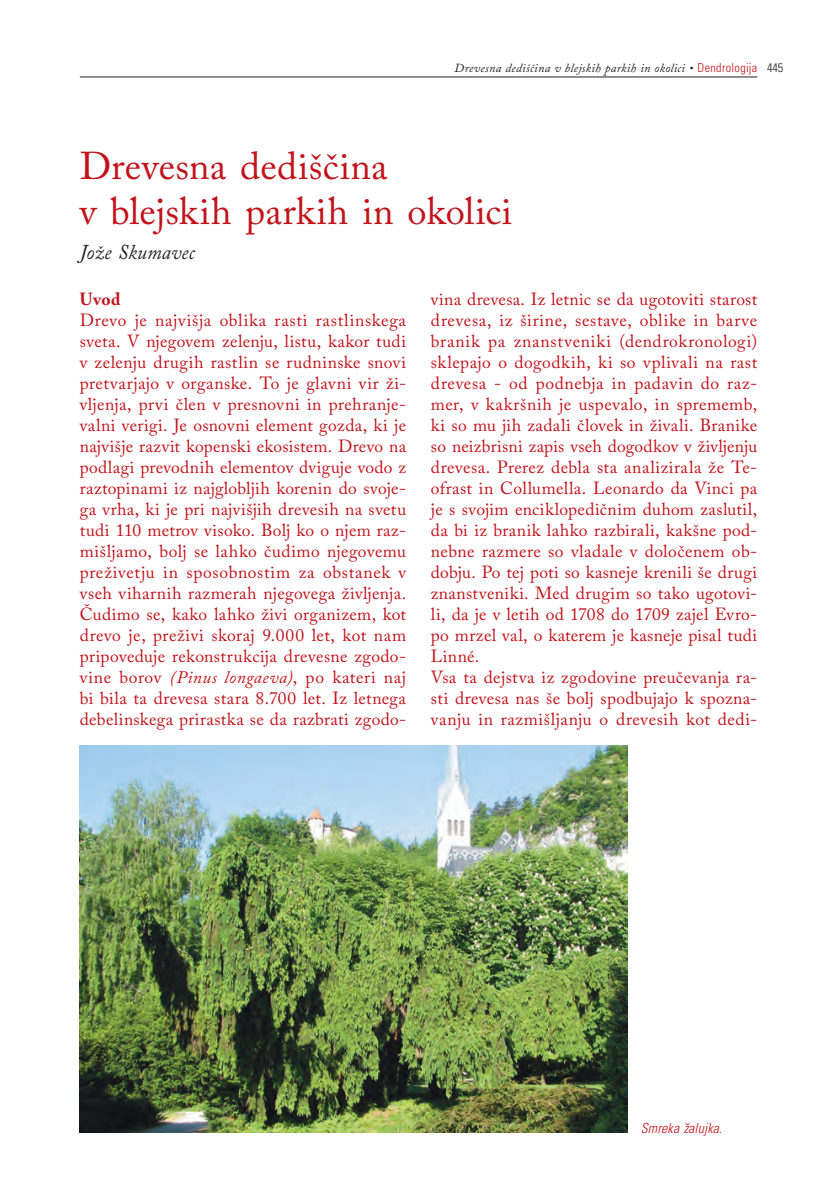
<style>
.page{position:relative;width:833px;height:1193px;background:#fff}
.page>*{position:absolute;margin:0;border:0;box-sizing:border-box;transform-origin:0 0}
.t1{font:38.5px/45.5px "Adobe Caslon Pro";letter-spacing:.005em;color:#c2121a}
.t2{font:italic 21px "Adobe Caslon Pro";letter-spacing:.01em;color:#231f20;scale:.95 1}
.t3{font:17.5px/21px "Adobe Caslon Pro";letter-spacing:.025em;color:#c2121a;text-align:justify}
.t4{font:700 17.5px "Adobe Caslon Pro";color:#c2121a}
.t5{font:italic 300 condensed 14px "Univers";letter-spacing:.01em;color:#c2121a}
.t6{font:italic 12.25px "Adobe Caslon Pro";letter-spacing:.025em;color:#231f20}
.s1{font-family:"Univers";font-weight:300;font-style:normal;font-stretch:condensed;color:#c2121a}
.s2{font-family:"Univers";font-weight:300;font-style:normal;font-stretch:condensed}
.s3{font-style:italic}
</style>
<div class="page">
<hr style="left:80px;top:77px;width:677px;height:1px;background:#231f20">
<img style="left:80px;top:746px;width:547px;height:387px">
<p class="t6" style="left:454px;top:61px;width:330px">Drevesna dediščina v blejskih parkih in okolici • <span class="s1">Dendrologija</span> <span class="s2">445</span></p>
<h1 class="t1" style="left:80px;top:143px;width:434px">Drevesna dediščina<br>v blejskih parkih in okolici</h1>
<p class="t2" style="left:80px;top:240px;width:122px">Jože Skumavec</p>
<p class="t4" style="left:80px;top:288px;width:42px">Uvod</p>
<p class="t3" style="left:80px;top:309px;width:328px">Drevo je najvišja oblika rasti rastlinskega sveta. V njegovem zelenju, listu, kakor tudi v zelenju drugih rastlin se rudninske snovi pretvarjajo v organske. To je glavni vir ži&shy;vljenja, prvi člen v presnovni in prehranje&shy;valni verigi. Je osnovni element gozda, ki je najvišje razvit kopenski ekosistem. Drevo na podlagi prevodnih elementov dviguje vodo z raztopinami iz najglobljih korenin do svoje&shy;ga vrha, ki je pri najvišjih drevesih na svetu tudi 110 metrov visoko. Bolj ko o njem raz&shy;mišljamo, bolj se lahko čudimo njegovemu preživetju in sposobnostim za obstanek v vseh viharnih razmerah njegovega življenja.<br>Čudimo se, kako lahko živi organizem, kot drevo je, preživi skoraj 9.000 let, kot nam pripoveduje rekonstrukcija drevesne zgodo&shy;vine borov <span class="s3">(Pinus longaeva)</span>, po kateri naj bi bila ta drevesa stara 8.700 let. Iz letnega debelinskega prirastka se da razbrati zgodo-</p>
<p class="t3" style="left:431px;top:288px;width:328px;text-align:left">vina drevesa. Iz letnic se da ugotoviti starost drevesa, iz širine, sestave, oblike in barve branik pa znanstveniki (dendrokronologi) sklepajo o dogodkih, ki so vplivali na rast drevesa - od podnebja in padavin do raz&shy;mer, v kakršnih je uspevalo, in sprememb, ki so mu jih zadali človek in živali. Branike so neizbrisni zapis vseh dogodkov v življenju drevesa. Prerez debla sta analizirala že Te&shy;ofrast in Collumella. Leonardo da Vinci pa je s svojim enciklopedičnim duhom zaslutil, da bi iz branik lahko razbirali, kakšne pod&shy;nebne razmere so vladale v določenem ob&shy;dobju. Po tej poti so kasneje krenili še drugi znanstveniki. Med drugim so tako ugotovi&shy;li, da je v letih od 1708 do 1709 zajel Evro&shy;po mrzel val, o katerem je kasneje pisal tudi Linné.<br>Vsa ta dejstva iz zgodovine preučevanja ra&shy;sti drevesa nas še bolj spodbujajo k spozna&shy;vanju in razmišljanju o drevesih kot dedi-</p>
<p class="t5" style="left:640px;top:1119px;width:83px">Smreka žalujka.</p>
</div>
